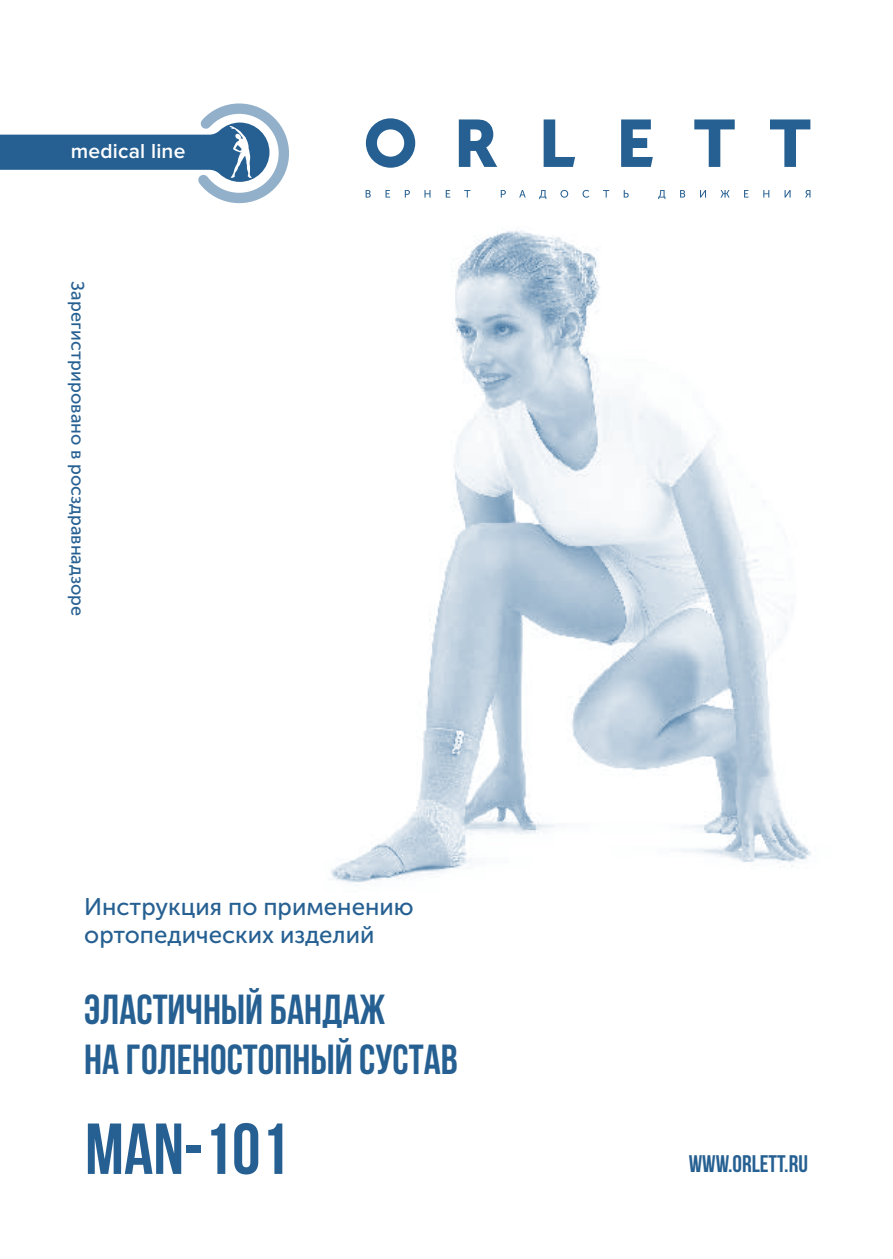
<style>
.page{position:relative;width:893px;height:1259px;background:#fff}
.page>*{position:absolute;margin:0;border:0;box-sizing:border-box;transform-origin:0 0}
.t1{font:700 72px "Bebas Neue";color:#266092}
.t2{font:700 42px/50.4px "Bebas Neue";color:#266092}
.t3{font:24px/28.2px "Museo Sans Cyrl 500";color:#266092}
.t4{font:700 24px "Bebas Neue";color:#266092}
.t5{font:600 21px "Proxima Nova";letter-spacing:.01em;color:#fff}
.t6{font:18px "Museo Sans Cyrl 500";letter-spacing:.01em;color:#266092}
</style>
<div class="page">
<svg style="left:366px;top:190px;width:5px;height:8px"></svg>
<svg style="left:385px;top:190px;width:5px;height:8px"></svg>
<svg style="left:405px;top:190px;width:5px;height:8px"></svg>
<svg style="left:424px;top:190px;width:6px;height:8px"></svg>
<svg style="left:446px;top:190px;width:4px;height:8px"></svg>
<svg style="left:464px;top:190px;width:6px;height:8px"></svg>
<svg style="left:501px;top:190px;width:5px;height:8px"></svg>
<svg style="left:519px;top:190px;width:7px;height:8px"></svg>
<svg style="left:539px;top:190px;width:7px;height:9px"></svg>
<svg style="left:560px;top:190px;width:8px;height:8px"></svg>
<svg style="left:562px;top:191px;width:5px;height:6px"></svg>
<svg style="left:582px;top:190px;width:7px;height:8px"></svg>
<svg style="left:603px;top:190px;width:6px;height:8px"></svg>
<svg style="left:624px;top:190px;width:5px;height:8px"></svg>
<svg style="left:658px;top:190px;width:7px;height:9px"></svg>
<svg style="left:680px;top:190px;width:5px;height:8px"></svg>
<svg style="left:700px;top:190px;width:6px;height:8px"></svg>
<svg style="left:720px;top:190px;width:10px;height:8px"></svg>
<svg style="left:744px;top:190px;width:5px;height:8px"></svg>
<svg style="left:763px;top:190px;width:6px;height:8px"></svg>
<svg style="left:785px;top:190px;width:6px;height:8px"></svg>
<svg style="left:805px;top:190px;width:5px;height:8px"></svg>
<svg style="left:459px;top:119px;width:38px;height:48px"></svg>
<svg style="left:544px;top:119px;width:31px;height:48px"></svg>
<svg style="left:621px;top:119px;width:32px;height:48px"></svg>
<svg style="left:694px;top:119px;width:41px;height:48px"></svg>
<svg style="left:770px;top:119px;width:40px;height:48px"></svg>
<svg style="left:366px;top:118px;width:49px;height:50px"></svg>
<svg style="left:0;top:103px;width:289px;height:101px"></svg>
<img style="left:331px;top:230px;width:480px;height:656px">
<p class="t5" style="left:71px;top:139px;width:116px">medical line</p>
<p class="t6" style="left:88px;top:281px;width:336px;rotate:90deg">Зарегистрировано в росздравнадзоре</p>
<p class="t3" style="left:84px;top:893px;width:331px">Инструкция по применению ортопедических изделий</p>
<h2 class="t2" style="left:84px;top:983px;width:375px">ЭЛАСТИЧНЫЙ БАНДАЖ<br>НА ГОЛЕНОСТОПНЫЙ СУСТАВ</h2>
<h1 class="t1" style="left:85px;top:1109px;width:205px">MAN-101</h1>
<p class="t4" style="left:689px;top:1150px;width:121px">WWW.ORLETT.RU</p>
</div>
